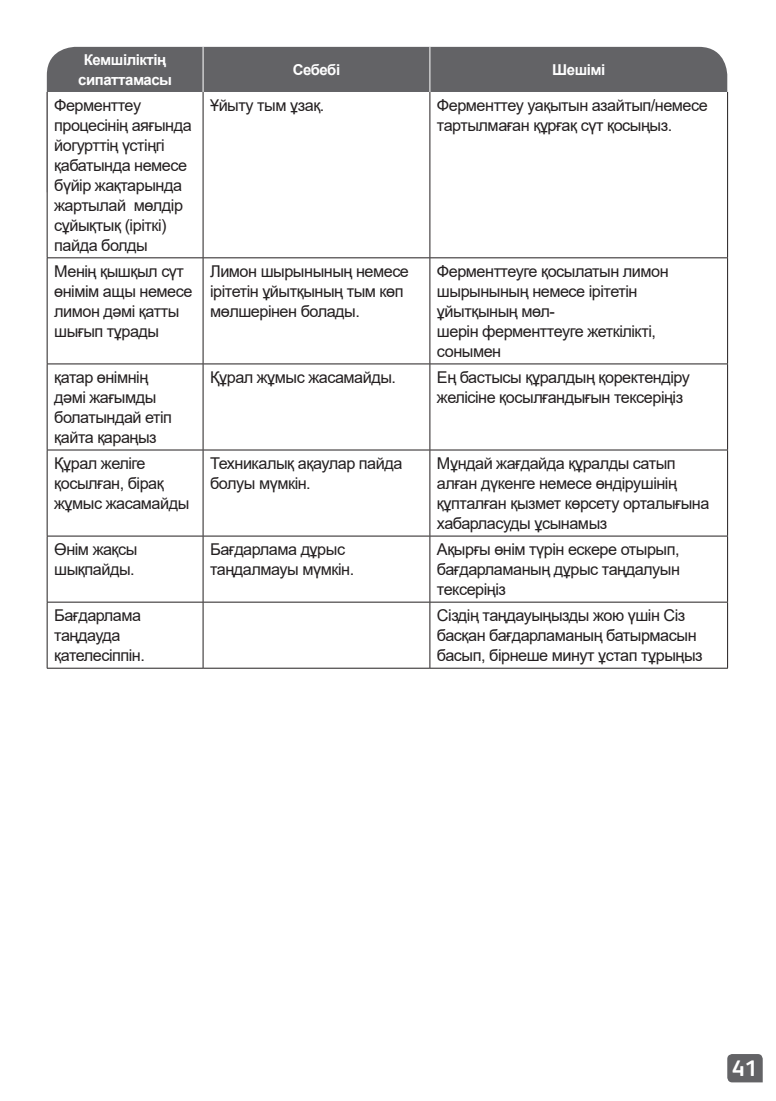
<style>
.page{position:relative;width:776px;height:1101px;background:#fff}
.page>*{position:absolute;margin:0;border:0;box-sizing:border-box;transform-origin:0 0}
.t1{font:700 22.5px "FS Albert";color:#fff}
.t2{font:16.25px/20px "Arial";letter-spacing:-.03em;color:#231f20}
.t3{font:700 15px/20px "Arial";letter-spacing:-.03em;color:#fff;text-align:center}
</style>
<div class="page">
<svg style="left:727px;top:1054px;width:36px;height:27px"></svg>
<div style="left:47px;top:47px;width:680px;height:45px;background:#636366"></div>
<svg style="left:48px;top:92px;width:679px;height:575px"></svg>
<hr style="left:47px;top:92px;width:1px;height:165px;background:#231f20">
<hr style="left:203px;top:92px;width:1px;height:165px;background:#231f20">
<hr style="left:429px;top:92px;width:1px;height:165px;background:#231f20">
<hr style="left:727px;top:92px;width:1px;height:165px;background:#231f20">
<hr style="left:47px;top:257px;width:156px;height:1px;background:#231f20">
<hr style="left:47px;top:258px;width:1px;height:105px;background:#231f20">
<hr style="left:203px;top:257px;width:227px;height:1px;background:#231f20">
<hr style="left:203px;top:258px;width:1px;height:105px;background:#231f20">
<hr style="left:430px;top:257px;width:298px;height:1px;background:#231f20">
<hr style="left:429px;top:258px;width:1px;height:105px;background:#231f20">
<hr style="left:727px;top:258px;width:1px;height:105px;background:#231f20">
<hr style="left:47px;top:363px;width:156px;height:1px;background:#231f20">
<hr style="left:47px;top:364px;width:1px;height:85px;background:#231f20">
<hr style="left:203px;top:363px;width:227px;height:1px;background:#231f20">
<hr style="left:203px;top:364px;width:1px;height:85px;background:#231f20">
<hr style="left:430px;top:363px;width:298px;height:1px;background:#231f20">
<hr style="left:429px;top:364px;width:1px;height:85px;background:#231f20">
<hr style="left:727px;top:364px;width:1px;height:85px;background:#231f20">
<hr style="left:47px;top:449px;width:156px;height:1px;background:#231f20">
<hr style="left:47px;top:450px;width:1px;height:85px;background:#231f20">
<hr style="left:203px;top:449px;width:227px;height:1px;background:#231f20">
<hr style="left:203px;top:450px;width:1px;height:85px;background:#231f20">
<hr style="left:430px;top:449px;width:298px;height:1px;background:#231f20">
<hr style="left:429px;top:450px;width:1px;height:85px;background:#231f20">
<hr style="left:727px;top:450px;width:1px;height:85px;background:#231f20">
<hr style="left:47px;top:535px;width:156px;height:1px;background:#231f20">
<hr style="left:47px;top:536px;width:1px;height:65px;background:#231f20">
<hr style="left:203px;top:535px;width:227px;height:1px;background:#231f20">
<hr style="left:203px;top:536px;width:1px;height:65px;background:#231f20">
<hr style="left:430px;top:535px;width:298px;height:1px;background:#231f20">
<hr style="left:429px;top:536px;width:1px;height:65px;background:#231f20">
<hr style="left:727px;top:536px;width:1px;height:65px;background:#231f20">
<hr style="left:47px;top:601px;width:156px;height:1px;background:#231f20">
<hr style="left:47px;top:602px;width:1px;height:65px;background:#231f20">
<hr style="left:203px;top:601px;width:227px;height:1px;background:#231f20">
<hr style="left:203px;top:602px;width:1px;height:65px;background:#231f20">
<hr style="left:430px;top:601px;width:298px;height:1px;background:#231f20">
<hr style="left:429px;top:602px;width:1px;height:65px;background:#231f20">
<hr style="left:727px;top:602px;width:1px;height:65px;background:#231f20">
<hr style="left:47px;top:667px;width:156px;height:1px;background:#231f20">
<hr style="left:203px;top:667px;width:227px;height:1px;background:#231f20">
<hr style="left:430px;top:667px;width:298px;height:1px;background:#231f20">
<hr style="left:203px;top:47px;width:1px;height:45px;background:#fff">
<hr style="left:429px;top:47px;width:1px;height:45px;background:#fff">
<p class="t3" style="left:78px;top:50px;width:95px">Кемшіліктің сипаттамасы</p>
<p class="t3" style="left:293px;top:60px;width:49px">Себебі</p>
<p class="t3" style="left:552px;top:60px;width:55px">Шешімі</p>
<p class="t2" style="left:54px;top:95px;width:139px">Ферменттеу процесінің аяғында йогурттің үстіңгі қабатында немесе бүйір жақтарында жартылай мөлдір сұйықтық (іріткі) пайда болды</p>
<p class="t2" style="left:210px;top:95px;width:116px">Ұйыту тым ұзақ.</p>
<p class="t2" style="left:437px;top:95px;width:272px">Ферменттеу уақытын азайтып/немесе тартылмаған құрғақ сүт қосыңыз.</p>
<p class="t2" style="left:54px;top:261px;width:140px">Менің қышқыл сүт өнімім ащы немесе лимон дәмі қатты шығып тұрады</p>
<p class="t2" style="left:210px;top:261px;width:200px">Лимон шырынының немесе ірітетін ұйытқының тым көп мөлшерінен болады.</p>
<p class="t2" style="left:437px;top:261px;width:233px">Ферменттеуге қосылатын лимон шырынының немесе ірітетін ұйытқының мөл-<br>шерін ферменттеуге жеткілікті, сонымен</p>
<p class="t2" style="left:54px;top:367px;width:119px">қатар өнімнің дәмі жағымды болатындай етіп қайта қараңыз</p>
<p class="t2" style="left:210px;top:367px;width:187px">Құрал жұмыс жасамайды.</p>
<p class="t2" style="left:437px;top:367px;width:255px">Ең бастысы құралдың қоректендіру желісіне қосылғандығын тексеріңіз</p>
<p class="t2" style="left:54px;top:453px;width:137px">Құрал желіге қосылған, бірақ жұмыс жасамайды</p>
<p class="t2" style="left:210px;top:453px;width:194px">Техникалық ақаулар пайда болуы мүмкін.</p>
<p class="t2" style="left:437px;top:453px;width:274px">Мұндай жағдайда құралды сатып алған дүкенге немесе өндірушінің құпталған қызмет көрсету орталығына хабарласуды ұсынамыз</p>
<p class="t2" style="left:54px;top:539px;width:85px">Өнім жақсы шықпайды.</p>
<p class="t2" style="left:210px;top:539px;width:145px">Бағдарлама дұрыс таңдалмауы мүмкін.</p>
<p class="t2" style="left:437px;top:539px;width:245px;text-align:justify">Ақырғы өнім түрін ескере отырып, бағдарламаның дұрыс таңдалуын тексеріңіз</p>
<p class="t2" style="left:54px;top:605px;width:92px">Бағдарлама таңдауда қателесіппін.</p>
<p class="t2" style="left:437px;top:605px;width:267px">Сіздің таңдауыңызды жою үшін Сіз басқан бағдарламаның батырмасын басып, бірнеше минут ұстап тұрыңыз</p>
<h1 class="t1" style="left:732px;top:1055px;width:27px">41</h1>
</div>
